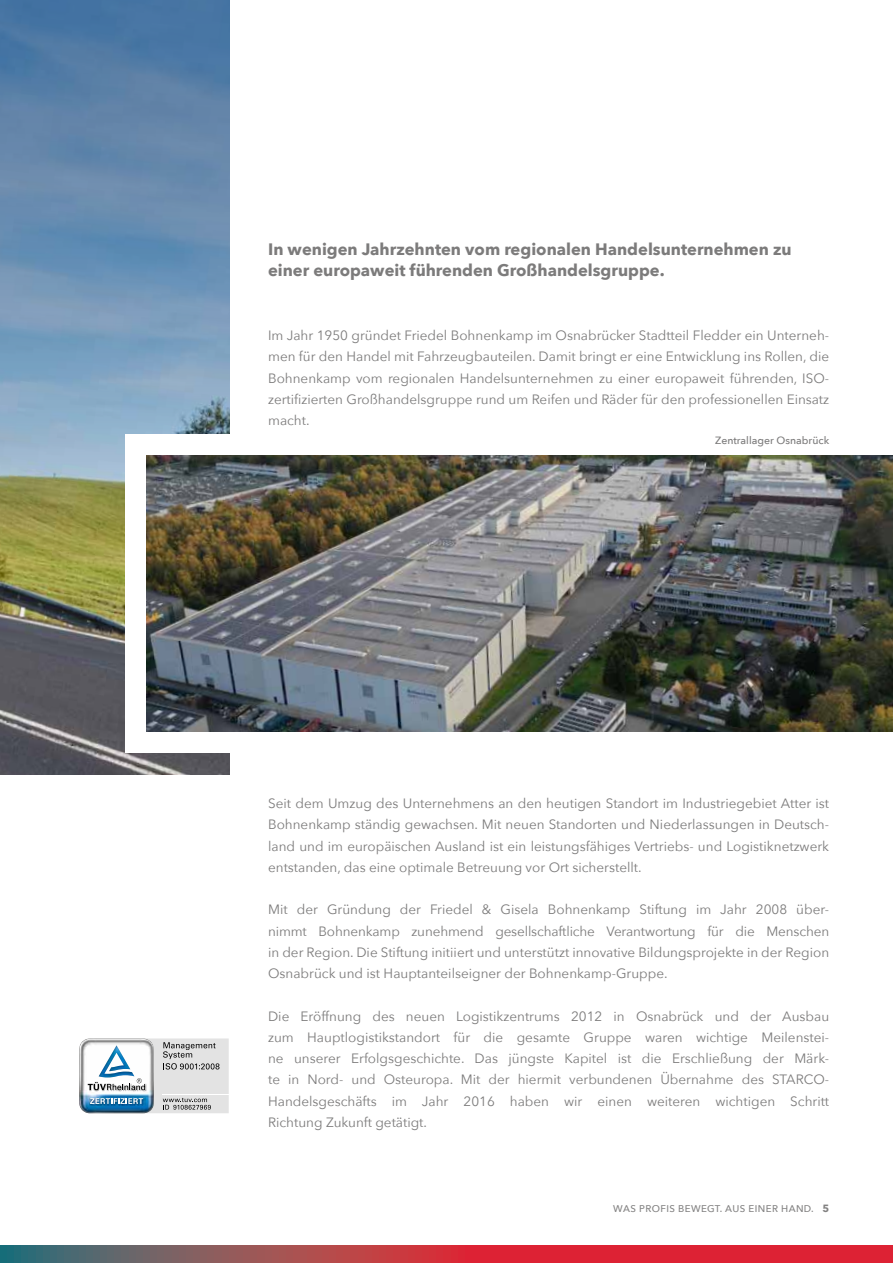
<style>
.page{position:relative;width:893px;height:1263px;background:#fff}
.page>*{position:absolute;margin:0;border:0;box-sizing:border-box;transform-origin:0 0}
.t1{font:700 16.5px/21.3px "Avenir Next";color:#7c7b7b}
.t2{font:13.5px/21.3px "Avenir Next";color:#7c7b7b;text-align:justify}
.t3{font:500 10.5px "Avenir Next";color:#7c7b7b}
.t4{font:500 9.75px "Avenir Next";letter-spacing:.04em;color:#7c7b7b}
.s1{font-weight:700;font-size:10.5px}
</style>
<div class="page">
<img style="left:0;top:629px;width:230px;height:145px">
<svg style="left:0;top:0;width:230px;height:629px;background:#7190a3"></svg>
<div style="left:125px;top:434px;width:768px;height:319px;background:#fff"></div>
<svg style="left:79px;top:1038px;width:150px;height:76px"></svg>
<img style="left:147px;top:455px;width:746px;height:276px">
<svg style="left:0;top:1246px;width:893px;height:17px;background:#b23c47"></svg>
<p class="t1" style="left:268px;top:238px;width:525px">In wenigen Jahrzehnten vom regionalen Handelsunternehmen zu einer europaweit führenden Großhandelsgruppe.</p>
<p class="t2" style="left:268px;top:324px;width:563px">Im Jahr 1950 gründet Friedel Bohnenkamp im Osnabrücker Stadtteil Fledder ein Unterneh&shy;men für den Handel mit Fahrzeugbauteilen. Damit bringt er eine Entwicklung ins Rollen, die Bohnenkamp vom regionalen Handelsunternehmen zu einer europaweit führenden, ISO&shy;zertifizierten Großhandelsgruppe rund um Reifen und Räder für den professionellen Einsatz macht.</p>
<p class="t3" style="left:715px;top:432px;width:115px">Zentrallager Osnabrück</p>
<p class="t2" style="left:268px;top:792px;width:563px">Seit dem Umzug des Unternehmens an den heutigen Standort im Industriegebiet Atter ist Bohnenkamp ständig gewachsen. Mit neuen Standorten und Niederlassungen in Deutsch&shy;land und im europäischen Ausland ist ein leistungsfähiges Vertriebs- und Logistiknetzwerk entstanden, das eine optimale Betreuung vor Ort sicherstellt.</p>
<p class="t2" style="left:268px;top:898px;width:563px">Mit der Gründung der Friedel &amp; Gisela Bohnenkamp Stiftung im Jahr 2008 über&shy;nimmt Bohnenkamp zunehmend gesellschaftliche Verantwortung für die Menschen in der Region. Die Stiftung initiiert und unterstützt innovative Bildungsprojekte in der Region Osnabrück und ist Hauptanteilseigner der Bohnenkamp-Gruppe.</p>
<p class="t2" style="left:268px;top:1005px;width:563px">Die Eröffnung des neuen Logistikzentrums 2012 in Osnabrück und der Ausbau zum Hauptlogistikstandort für die gesamte Gruppe waren wichtige Meilenstei&shy;ne unserer Erfolgsgeschichte. Das jüngste Kapitel ist die Erschließung der Märk&shy;te in Nord- und Osteuropa. Mit der hiermit verbundenen Übernahme des STARCO-Handelsgeschäfts im Jahr 2016 haben wir einen weiteren wichtigen Schritt Richtung Zukunft getätigt.</p>
<p class="t4" style="left:613px;top:1200px;width:218px">WAS PROFIS BEWEGT. AUS EINER HAND. <span class="s1">5</span></p>
</div>
